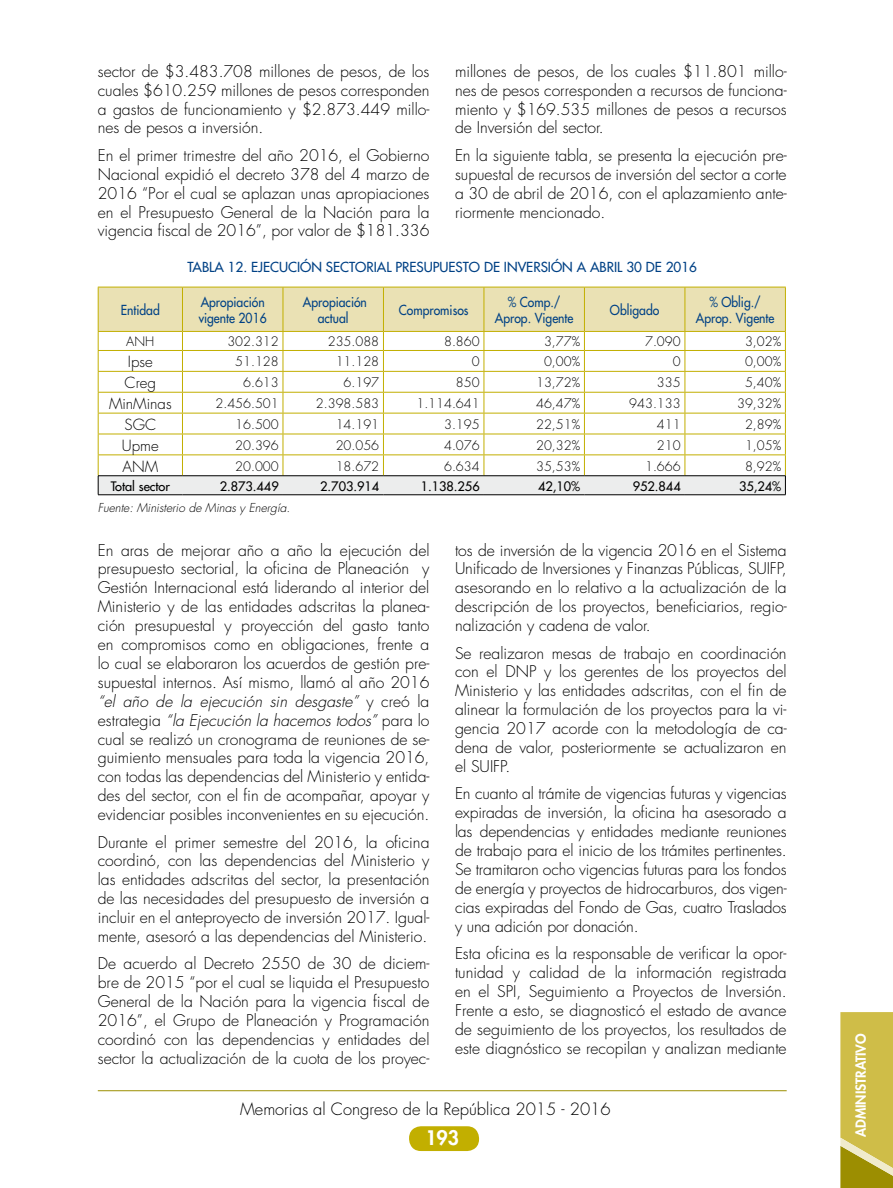
<style>
.page{position:relative;width:893px;height:1188px;background:#fff}
.page>*{position:absolute;margin:0;border:0;box-sizing:border-box;transform-origin:0 0}
.t1{font:800 19.5px "Futura Std";color:#fff}
.t2{font:300 16.5px "Futura Std";color:#000}
.t3{font:300 15.75px/18.9px "Futura Std";color:#000;text-align:justify}
.t4{font:300 15px "Futura Std";color:#000}
.t5{font:500 13.5px/16.2px "Futura Std";color:#004185;text-align:center;scale:.9 1}
.t6{font:500 13.5px "Futura Std";color:#004185}
.t7{font:800 13.5px "Futura Std";color:#fff}
.t8{font:300 12.75px "Futura Std";color:#000}
.t9{font:500 12.75px "Futura Std";color:#000}
.t10{font:italic 300 12px "Futura Std";color:#000}
.s1{font-style:italic}
</style>
<div class="page">
<svg style="left:840px;top:1012px;width:53px;height:176px;background:#c9b844"></svg>
<hr style="left:98px;top:1090px;width:689px;height:1px;background:#9c8e01">
<div style="left:409px;top:1126px;width:70px;height:25px;background:#c2af00;border-radius:12px"></div>
<hr style="left:98px;top:495px;width:84px;height:1px;background:#000">
<hr style="left:182px;top:495px;width:101px;height:1px;background:#000">
<hr style="left:283px;top:495px;width:100px;height:1px;background:#000">
<hr style="left:383px;top:495px;width:101px;height:1px;background:#000">
<hr style="left:484px;top:495px;width:100px;height:1px;background:#000">
<hr style="left:584px;top:495px;width:101px;height:1px;background:#000">
<svg style="left:98px;top:287px;width:688px;height:208px"></svg>
<hr style="left:685px;top:476px;width:101px;height:1px;background:#000">
<hr style="left:685px;top:495px;width:101px;height:1px;background:#000">
<p class="t3" style="left:98px;top:62px;width:333px">sector de $3.483.708 millones de pesos, de los cuales $610.259 millones de pesos corresponden a gastos de funcionamiento y $2.873.449 millo&shy;nes de pesos a inversión.</p>
<p class="t3" style="left:98px;top:146px;width:333px">En el primer trimestre del año 2016, el Gobierno Nacional expidió el decreto 378 del 4 marzo de 2016 “Por el cual se aplazan unas apropiaciones en el Presupuesto General de la Nación para la vigencia fiscal de 2016”, por valor de $181.336</p>
<p class="t3" style="left:455px;top:62px;width:333px">millones de pesos, de los cuales $11.801 millo&shy;nes de pesos corresponden a recursos de funciona&shy;miento y $169.535 millones de pesos a recursos de Inversión del sector.</p>
<p class="t3" style="left:455px;top:146px;width:333px">En la siguiente tabla, se presenta la ejecución pre&shy;supuestal de recursos de inversión del sector a corte a 30 de abril de 2016, con el aplazamiento ante&shy;riormente mencionado.</p>
<p class="t6" style="left:187px;top:259px;width:511px">TABLA 12. EJECUCIÓN SECTORIAL PRESUPUESTO DE INVERSIÓN A ABRIL 30 DE 2016</p>
<p class="t5" style="left:121px;top:302px;width:45px">Entidad</p>
<p class="t5" style="left:199px;top:294px;width:77px;text-align:left">Apropiación vigente 2016</p>
<p class="t5" style="left:303px;top:294px;width:73px">Apropiación actual</p>
<p class="t5" style="left:399px;top:302px;width:79px">Compromisos</p>
<p class="t5" style="left:495px;top:294px;width:89px">% Comp./<br>Aprop. Vigente</p>
<p class="t5" style="left:610px;top:302px;width:56px">Obligado</p>
<p class="t5" style="left:696px;top:294px;width:89px">% Oblig./<br>Aprop. Vigente</p>
<p class="t8" style="left:126px;top:334px;width:30px">ANH</p>
<p class="t8" style="left:227px;top:334px;width:53px">302.312</p>
<p class="t8" style="left:328px;top:334px;width:53px">235.088</p>
<p class="t8" style="left:444px;top:334px;width:37px">8.860</p>
<p class="t8" style="left:544px;top:334px;width:38px">3,77%</p>
<p class="t8" style="left:645px;top:334px;width:37px">7.090</p>
<p class="t8" style="left:745px;top:334px;width:38px">3,02%</p>
<p class="t4" style="left:128px;top:353px;width:26px">Ipse</p>
<p class="t8" style="left:235px;top:354px;width:45px">51.128</p>
<p class="t8" style="left:336px;top:354px;width:45px">11.128</p>
<p class="t8" style="left:472px;top:354px;width:9px">0</p>
<p class="t8" style="left:544px;top:354px;width:38px">0,00%</p>
<p class="t8" style="left:673px;top:354px;width:9px">0</p>
<p class="t8" style="left:745px;top:354px;width:38px">0,00%</p>
<p class="t4" style="left:125px;top:373px;width:33px">Creg</p>
<p class="t8" style="left:243px;top:375px;width:37px">6.613</p>
<p class="t8" style="left:344px;top:375px;width:37px">6.197</p>
<p class="t8" style="left:456px;top:375px;width:25px">850</p>
<p class="t8" style="left:536px;top:375px;width:46px">13,72%</p>
<p class="t8" style="left:657px;top:375px;width:25px">335</p>
<p class="t8" style="left:745px;top:375px;width:38px">5,40%</p>
<p class="t4" style="left:109px;top:394px;width:64px">MinMinas</p>
<p class="t8" style="left:215px;top:396px;width:65px">2.456.501</p>
<p class="t8" style="left:316px;top:396px;width:65px">2.398.583</p>
<p class="t8" style="left:416px;top:396px;width:65px">1.114.641</p>
<p class="t8" style="left:536px;top:396px;width:46px">46,47%</p>
<p class="t8" style="left:629px;top:396px;width:53px">943.133</p>
<p class="t8" style="left:737px;top:396px;width:46px">39,32%</p>
<p class="t4" style="left:125px;top:415px;width:33px">SGC</p>
<p class="t8" style="left:235px;top:416px;width:45px">16.500</p>
<p class="t8" style="left:336px;top:416px;width:45px">14.191</p>
<p class="t8" style="left:444px;top:416px;width:37px">3.195</p>
<p class="t8" style="left:536px;top:416px;width:46px">22,51%</p>
<p class="t8" style="left:657px;top:416px;width:25px">411</p>
<p class="t8" style="left:745px;top:416px;width:38px">2,89%</p>
<p class="t4" style="left:122px;top:436px;width:38px">Upme</p>
<p class="t8" style="left:235px;top:437px;width:45px">20.396</p>
<p class="t8" style="left:336px;top:437px;width:45px">20.056</p>
<p class="t8" style="left:444px;top:437px;width:37px">4.076</p>
<p class="t8" style="left:536px;top:437px;width:46px">20,32%</p>
<p class="t8" style="left:657px;top:437px;width:25px">210</p>
<p class="t8" style="left:745px;top:437px;width:38px">1,05%</p>
<p class="t4" style="left:122px;top:457px;width:37px">ANM</p>
<p class="t8" style="left:235px;top:458px;width:45px">20.000</p>
<p class="t8" style="left:336px;top:458px;width:45px">18.672</p>
<p class="t8" style="left:444px;top:458px;width:37px">6.634</p>
<p class="t8" style="left:536px;top:458px;width:46px">35,53%</p>
<p class="t8" style="left:645px;top:458px;width:37px">1.666</p>
<p class="t8" style="left:745px;top:458px;width:38px">8,92%</p>
<p class="t9" style="left:111px;top:478px;width:61px">Total sector</p>
<p class="t9" style="left:220px;top:478px;width:60px">2.873.449</p>
<p class="t9" style="left:320px;top:478px;width:60px">2.703.914</p>
<p class="t9" style="left:421px;top:478px;width:60px">1.138.256</p>
<p class="t9" style="left:538px;top:478px;width:44px">42,10%</p>
<p class="t9" style="left:633px;top:478px;width:49px">952.844</p>
<p class="t9" style="left:739px;top:478px;width:44px">35,24%</p>
<p class="t10" style="left:98px;top:500px;width:197px">Fuente: Ministerio de Minas y Energía.</p>
<p class="t3" style="left:98px;top:541px;width:333px">En aras de mejorar año a año la ejecución del presupuesto sectorial, la oficina de Planeación y Gestión Internacional está liderando al interior del Ministerio y de las entidades adscritas la planea&shy;ción presupuestal y proyección del gasto tanto en compromisos como en obligaciones, frente a lo cual se elaboraron los acuerdos de gestión pre&shy;supuestal internos. Así mismo, llamó al año 2016 <span class="s1">“el año de la ejecución sin desgaste”</span> y c r e ó l a e s t ra te g i a <span class="s1">“la Ejecución la hacemos todos”</span> p a ra l o cual se realizó un cronograma de reuniones de se&shy;guimiento mensuales para toda la vigencia 2016, con todas las dependencias del Ministerio y entida&shy;des del sector, con el fin de acompañar, apoyar y evidenciar posibles inconvenientes en su ejecución.</p>
<p class="t3" style="left:98px;top:833px;width:333px">Durante el primer semestre del 2016, la oficina coordinó, con las dependencias del Ministerio y las entidades adscritas del sector, la presentación de las necesidades del presupuesto de inversión a incluir en el anteproyecto de inversión 2017. Igual&shy;mente, asesoró a las dependencias del Ministerio.</p>
<p class="t3" style="left:98px;top:955px;width:333px">De acuerdo al Decreto 2550 de 30 de diciem&shy;bre de 2015 “por el cual se liquida el Presupuesto General de la Nación para la vigencia fiscal de 2016”, el Grupo de Planeación y Programación coordinó con las dependencias y entidades del sector la actualización de la cuota de los proyec-</p>
<p class="t3" style="left:455px;top:541px;width:333px">tos de inversión de la vigencia 2016 en el Sistema Unificado de Inversiones y Finanzas Públicas, SUIFP, asesorando en lo relativo a la actualización de la descripción de los proyectos, beneficiarios, regio&shy;nalización y cadena de valor.</p>
<p class="t3" style="left:455px;top:644px;width:333px">Se realizaron mesas de trabajo en coordinación con el DNP y los gerentes de los proyectos del Ministerio y las entidades adscritas, con el fin de alinear la formulación de los proyectos para la vi&shy;gencia 2017 acorde con la metodología de ca&shy;dena de valor, posteriormente se actualizaron en el SUIFP.</p>
<p class="t3" style="left:455px;top:785px;width:333px">En cuanto al trámite de vigencias futuras y vigencias expiradas de inversión, la oficina ha asesorado a las dependencias y entidades mediante reuniones de trabajo para el inicio de los trámites pertinentes.<br>Se tramitaron ocho vigencias futuras para los fondos de energía y proyectos de hidrocarburos, dos vigen&shy;cias expiradas del Fondo de Gas, cuatro Traslados y una adición por donación.</p>
<p class="t3" style="left:455px;top:944px;width:333px">Esta oficina es la responsable de verificar la opor&shy;tunidad y calidad de la información registrada en el SPI, Seguimiento a Proyectos de Inversión.<br>Frente a esto, se diagnosticó el estado de avance de seguimiento de los proyectos, los resultados de este diagnóstico se recopilan y analizan mediante</p>
<p class="t2" style="left:240px;top:1099px;width:372px">Memorias al Congreso de la República 2015 - 2016</p>
<p class="t1" style="left:425px;top:1126px;width:35px">193</p>
<p class="t7" style="left:852px;top:1137px;width:105px;rotate:-90deg">ADMINISTRATIVO</p>
</div>
